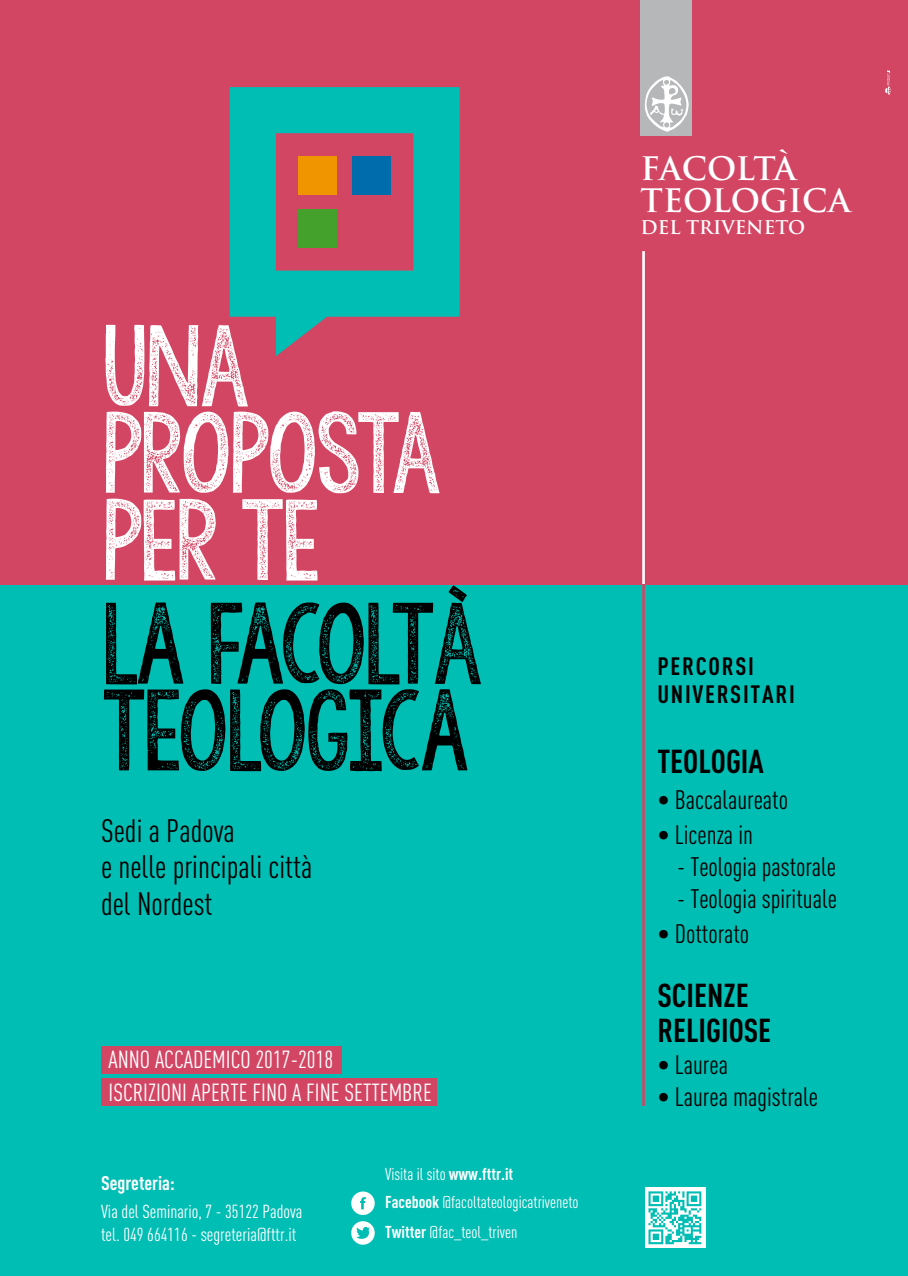
<style>
.page{position:relative;width:908px;height:1276px;background:#fff}
.page>*{position:absolute;margin:0;border:0;box-sizing:border-box;transform-origin:0 0}
.t1{font:91px/86.7px "KG Allof Me";letter-spacing:-.065em;color:#000}
.t2{font:91px/86.9px "KG Allof Me";letter-spacing:-.05em;color:#fff}
.t3{font:700 32.7px/35.2px "DIN Cond";color:#000}
.t4{font:32.1px/36.6px "DIN Cond";color:#000}
.t5{font:700 31.6px/31.6px "Trajan Pro";color:#fff}
.t6{font:26.4px "DIN Cond";color:#000}
.t7{font:700 24.8px/28.7px "DIN Cond";letter-spacing:.07em;color:#000}
.t8{font:24.4px/32.8px "DIN Cond";color:#fff}
.t9{font:700 19.6px "DIN Cond";color:#fff}
.t10{font:18.7px/22.4px "DIN Cond";color:#fff}
.t11{font:700 18.4px "Trajan Pro";color:#fff}
.t12{font:17px/27.8px "DIN Cond";color:#fff}
.s1{font-weight:700}
</style>
<div class="page">
<div style="left:0;top:584px;width:907px;height:692px;background:#00beb4"></div>
<div style="left:101px;top:1046px;width:240px;height:28px;background:#d24664"></div>
<div style="left:101px;top:1078px;width:335px;height:28px;background:#d24664"></div>
<div style="left:0;top:0;width:907px;height:584px;background:#d24664"></div>
<div style="left:640px;top:0;width:51px;height:136px;background:#b5b7b8"></div>
<svg style="left:230px;top:87px;width:229px;height:269px;fill:#00beb4"></svg>
<div style="left:298px;top:156px;width:39px;height:39px;background:#f09400"></div>
<div style="left:352px;top:156px;width:38px;height:39px;background:#006cac"></div>
<div style="left:298px;top:209px;width:39px;height:39px;background:#44a12b"></div>
<svg style="left:351px;top:1191px;width:23px;height:24px"></svg>
<svg style="left:351px;top:1221px;width:23px;height:23px"></svg>
<div style="left:644px;top:1187px;width:61px;height:61px;background:#fff"></div>
<svg style="left:648px;top:1191px;width:53px;height:53px"></svg>
<hr style="left:642px;top:251px;width:2px;height:333px;background:#fff">
<hr style="left:642px;top:584px;width:2px;height:522px;background:#d24664">
<svg style="left:885px;top:70px;width:5px;height:25px"></svg>
<svg style="left:645px;top:76px;width:43px;height:56px"></svg>
<h1 class="t2" style="left:101px;top:325px;width:342px">UNA<br>PROPOSTA<br>PER TE</h1>
<h1 class="t1" style="left:101px;top:603px;width:384px">LA FACOLTÀ<br>TEOLOGICA</h1>
<p class="t4" style="left:101px;top:811px;width:213px">Sedi a Padova<br>e nelle principali città del Nordest</p>
<p class="t8" style="left:108px;top:1043px;width:325px">Anno accademico 2017-2018<br>Iscrizioni aperte fino a fine settembre</p>
<p class="t9" style="left:101px;top:1171px;width:75px">Segreteria:</p>
<p class="t10" style="left:101px;top:1200px;width:203px">Via del Seminario, 7 - 35122 Padova tel. 049 664116 - segreteria@fttr.it</p>
<p class="t12" style="left:385px;top:1160px;width:195px">Visita il sito <span class="s1">www.fttr.it<br>Facebook</span> @facoltateologicatriveneto</p>
<p class="t12" style="left:385px;top:1217px;width:134px"><span class="s1">Twitter</span> @fac_teol_triven</p>
<p class="t5" style="left:640px;top:153px;width:211px">FACOLTÀ<br>TEOLOGICA</p>
<p class="t11" style="left:640px;top:216px;width:166px">DEL TRIVENETO</p>
<p class="t7" style="left:657px;top:651px;width:139px">Percorsi<br>UNIVERSITARI</p>
<p class="t3" style="left:657px;top:743px;width:108px">TEOLOGIA</p>
<p class="t6" style="left:657px;top:784px;width:132px">• Baccalaureato</p>
<p class="t6" style="left:657px;top:819px;width:97px">• Licenza in</p>
<p class="t6" style="left:677px;top:851px;width:160px">- Teologia pastorale</p>
<p class="t6" style="left:677px;top:883px;width:161px">- Teologia spirituale</p>
<p class="t6" style="left:657px;top:918px;width:93px">• Dottorato</p>
<p class="t3" style="left:657px;top:977px;width:115px">SCIENZE<br>RELIGIOSE</p>
<p class="t6" style="left:657px;top:1049px;width:72px">• Laurea</p>
<p class="t6" style="left:657px;top:1081px;width:162px">• Laurea magistrale</p>
</div>
